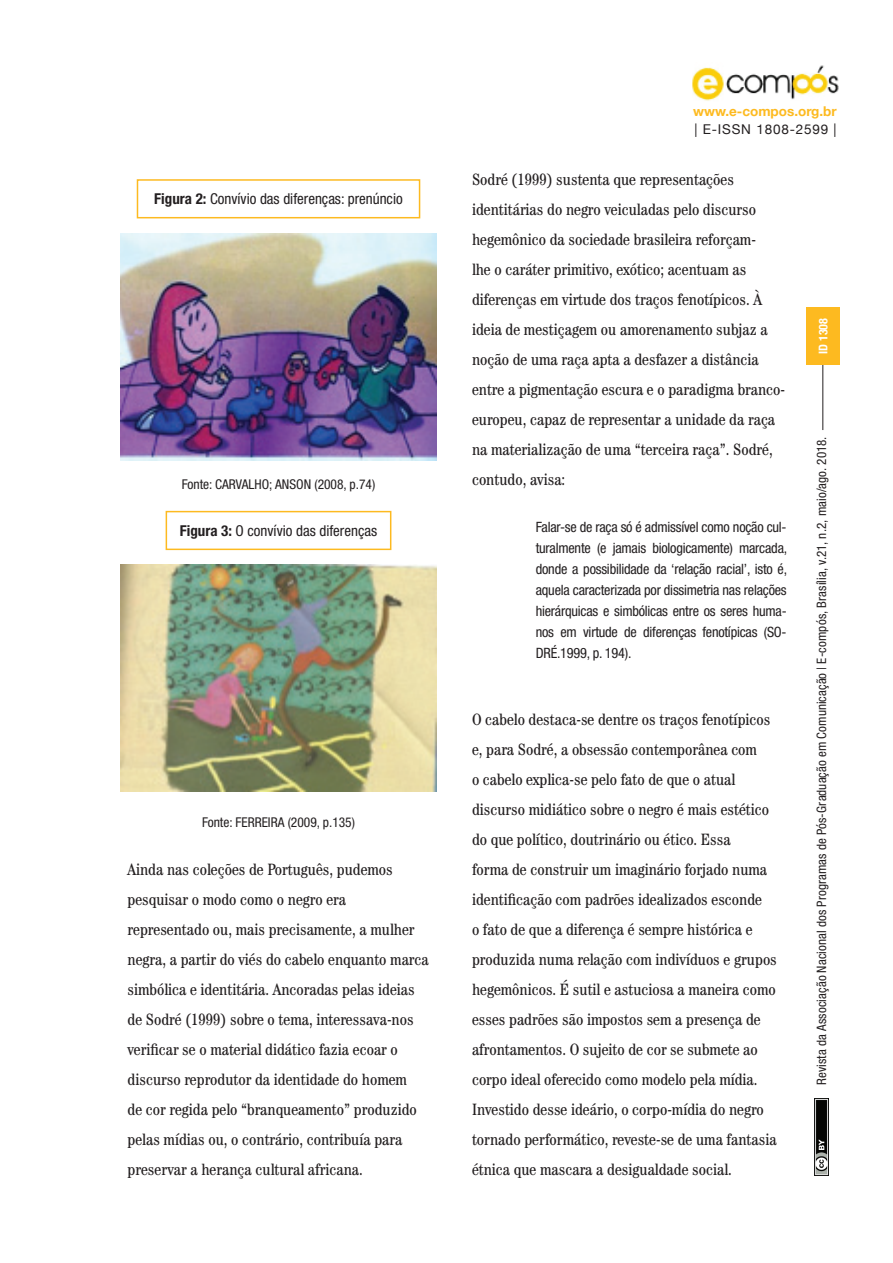
<style>
.page{position:relative;width:893px;height:1263px;background:#fff}
.page>*{position:absolute;margin:0;border:0;box-sizing:border-box;transform-origin:0 0}
.t1{font:condensed 16.5px/30px "Century IT Cby BT";color:#231f20}
.t2{font:condensed 15px "Helvetica Neue LT Std";color:#231f20}
.t3{font:condensed 14.25px/21px "Helvetica Neue LT Pro";letter-spacing:-.015em;color:#231f20;text-align:justify}
.t4{font:condensed 13.5px "Helvetica Neue LT Pro";color:#231f20}
.t5{font:700 13.5px "Helvetica Neue";color:#fdba20}
.t6{font:13.5px "Helvetica Neue";letter-spacing:.06em;color:#231f20}
.t7{font:condensed 13.05px "Helvetica Neue LT Pro";letter-spacing:.005em;color:#231f20}
.t8{font:700 condensed 12px "Helvetica Neue";color:#fff}
.s1{font-family:"Helvetica Neue LT Pro";font-weight:700}
</style>
<div class="page">
<hr style="left:822px;top:362px;width:1px;height:68px;background:#231f20">
<div style="left:806px;top:307px;width:34px;height:58px;background:#fdba20"></div>
<img style="left:692px;top:65px;width:147px;height:36px">
<img style="left:814px;top:1099px;width:15px;height:76px">
<div style="left:137px;top:179px;width:283px;height:39px;border:2px solid #fdba20"></div>
<img style="left:120px;top:233px;width:317px;height:227px">
<div style="left:166px;top:511px;width:225px;height:39px;border:2px solid #fdba20"></div>
<img style="left:120px;top:565px;width:317px;height:227px">
<p class="t2" style="left:154px;top:190px;width:250px"><span class="s1">Figura 2:</span> Convívio das diferenças: prenúncio</p>
<p class="t4" style="left:182px;top:476px;width:195px">Fonte: CARVALHO; ANSON (2008, p.74)</p>
<p class="t2" style="left:180px;top:522px;width:199px"><span class="s1">Figura 3:</span> O convívio das diferenças</p>
<p class="t4" style="left:202px;top:814px;width:155px">Fonte: FERREIRA (2009, p.135)</p>
<p class="t1" style="left:128px;top:854px;width:303px">Ainda nas coleções de Português, pudemos pesquisar o modo como o negro era representado ou, mais precisamente, a mulher negra, a partir do viés do cabelo enquanto marca simbólica e identitária. Ancoradas pelas ideias de Sodré (1999) sobre o tema, interessava-nos verificar se o material didático fazia ecoar o discurso reprodutor da identidade do homem<br>de cor regida pelo “branqueamento” produzido pelas mídias ou, o contrário, contribuía para preservar a herança cultural africana.</p>
<p class="t5" style="left:693px;top:99px;width:145px">www.e-compos.org.br</p>
<p class="t6" style="left:694px;top:118px;width:144px">| E-ISSN 1808-2599 |</p>
<p class="t1" style="left:472px;top:164px;width:315px">Sodré (1999) sustenta que representações identitárias do negro veiculadas pelo discurso hegemônico da sociedade brasileira reforçam-<br>lhe o caráter primitivo, exótico; acentuam as diferenças em virtude dos traços fenotípicos. À ideia de mestiçagem ou amorenamento subjaz a noção de uma raça apta a desfazer a distância entre a pigmentação escura e o paradigma branco&shy;europeu, capaz de representar a unidade da raça na materialização de uma “terceira raça”. Sodré, contudo, avisa:</p>
<p class="t3" style="left:536px;top:516px;width:253px">Falar-se de raça só é admissível como noção cul&shy;turalmente (e jamais biologicamente) marcada, donde a possibilidade da ‘relação racial’, isto é, aquela caracterizada por dissimetria nas relações hierárquicas e simbólicas entre os seres huma&shy;nos em virtude de diferenças fenotípicas (SO-DRÉ.1999, p. 194).</p>
<p class="t1" style="left:472px;top:704px;width:306px">O cabelo destaca-se dentre os traços fenotípicos e, para Sodré, a obsessão contemporânea com<br>o cabelo explica-se pelo fato de que o atual discurso midiático sobre o negro é mais estético do que político, doutrinário ou ético. Essa<br>forma de construir um imaginário forjado numa identificação com padrões idealizados esconde<br>o fato de que a diferença é sempre histórica e produzida numa relação com indivíduos e grupos hegemônicos. É sutil e astuciosa a maneira como esses padrões são impostos sem a presença de afrontamentos. O sujeito de cor se submete ao corpo ideal oferecido como modelo pela mídia.<br>Investido desse ideário, o corpo-mídia do negro tornado performático, reveste-se de uma fantasia étnica que mascara a desigualdade social.</p>
<p class="t8" style="left:813px;top:354px;width:37px;rotate:-90deg">ID 1308</p>
<p class="t7" style="left:814px;top:1085px;width:650px;rotate:-90deg">Revista da Associação Nacional dos Programas de Pós-Graduação em Comunicação | E-compós, Brasília, v.21, n.2, maio/ago. 2018.</p>
</div>
